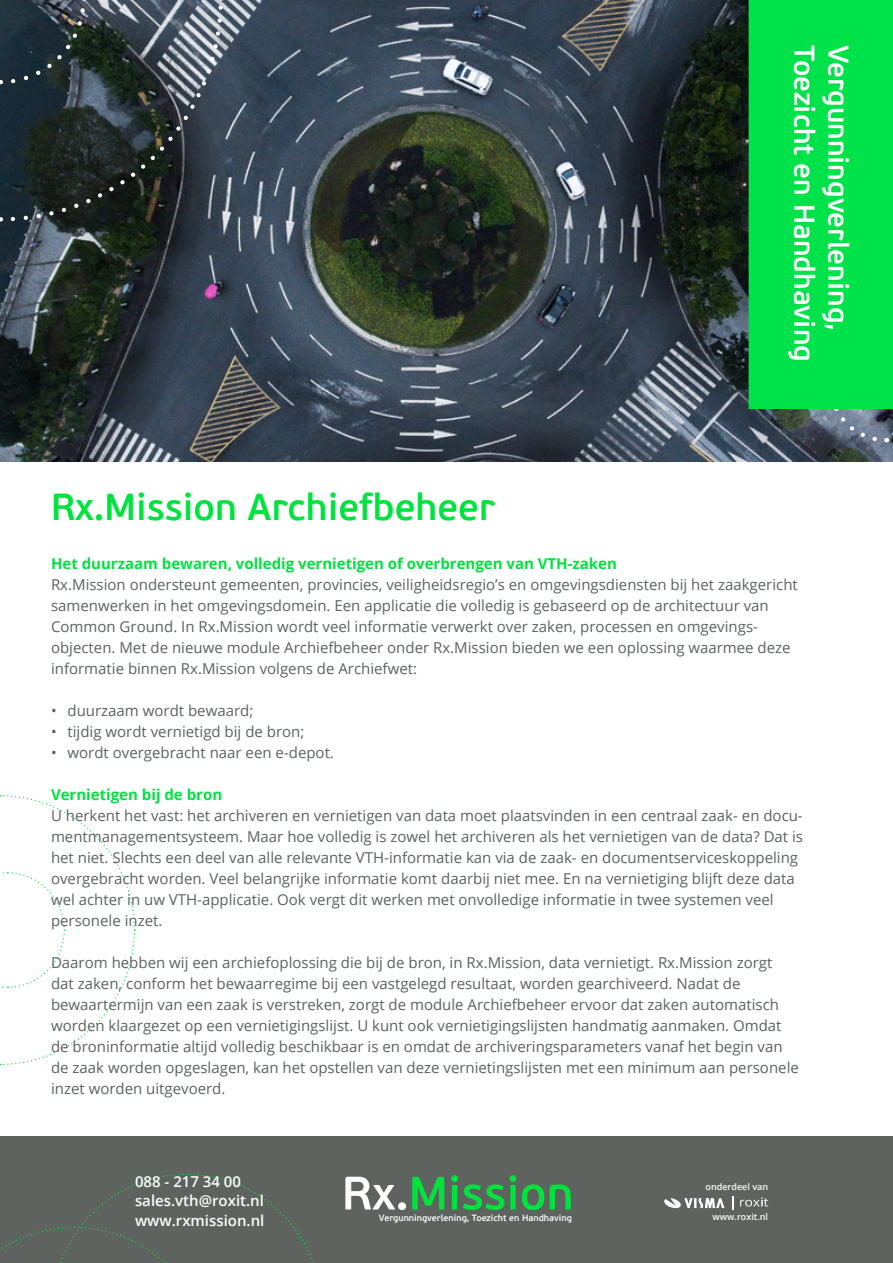
<style>
.page{position:relative;width:893px;height:1263px;background:#fff}
.page>*{position:absolute;margin:0;border:0;box-sizing:border-box;transform-origin:0 0}
.t1{font:600 37.5px "PF Beau Sans Pro";color:#00e23e}
.t2{font:600 28.5px "PF Beau Sans Pro";color:#fff}
.t3{font:15px/21px "Open Sans";color:#5c625f}
.t4{font:700 15px "Open Sans";color:#00e23e}
.t5{font:600 15px/19.5px "Open Sans";color:#fafffc}
.t6{font:700 15px "Open Sans";color:#00e140}
.t7{font:600 9px "PF Beau Sans Pro";color:#fff}
.t8{font:600 9px "Open Sans";color:#fafffc}
</style>
<div class="page">
<div style="left:0;top:1137px;width:893px;height:126px;background:#5f6360"></div>
<img style="left:0;top:0;width:893px;height:461px">
<svg style="left:8px;top:1px;width:217px;height:222px;background:#343e41"></svg>
<svg style="left:8px;top:0;width:80px;height:86px;background:#2a383e"></svg>
<svg style="left:826px;top:409px;width:67px;height:35px;background:#6b7588"></svg>
<div style="left:749px;top:0;width:144px;height:409px;background:#00e249"></div>
<svg style="left:0;top:795px;width:136px;height:271px"></svg>
<svg style="left:1px;top:1173px;width:313px;height:90px"></svg>
<svg style="left:412px;top:1175px;width:159px;height:35px"></svg>
<svg style="left:345px;top:1177px;width:61px;height:33px"></svg>
<svg style="left:664px;top:1198px;width:60px;height:10px"></svg>
<svg style="left:740px;top:1197px;width:28px;height:9px"></svg>
<svg style="left:732px;top:1196px;width:1px;height:14px"></svg>
<h1 class="t1" style="left:51px;top:485px;width:446px">Rx.Mission Archiefbeheer</h1>
<h2 class="t2" style="left:821px;top:45px;width:319px;rotate:90deg">Toezicht en Handhaving</h2>
<h2 class="t2" style="left:855px;top:45px;width:287px;rotate:90deg">Vergunningverlening,</h2>
<p class="t4" style="left:51px;top:553px;width:567px">Het duurzaam bewaren, volledig vernietigen of overbrengen van VTH-zaken</p>
<p class="t3" style="left:51px;top:574px;width:748px">Rx.Mission ondersteunt gemeenten, provincies, veiligheidsregio’s en omgevingsdiensten bij het zaakgericht samenwerken in het omgevingsdomein. Een applicatie die volledig is gebaseerd op de architectuur van Common Ground. In Rx.Mission wordt veel informatie verwerkt over zaken, processen en omgevings&shy;objecten. Met de nieuwe module Archiefbeheer onder Rx.Mission bieden we een oplossing waarmee deze informatie binnen Rx.Mission volgens de Archiefwet:</p>
<p class="t3" style="left:51px;top:700px;width:204px">• duurzaam wordt bewaard;</p>
<p class="t3" style="left:51px;top:721px;width:255px">• tijdig wordt vernietigd bij de bron;</p>
<p class="t3" style="left:51px;top:742px;width:284px">• wordt overgebracht naar een e-depot.</p>
<p class="t6" style="left:51px;top:784px;width:173px">Vernietigen bij de bron</p>
<p class="t3" style="left:51px;top:805px;width:753px">U herkent het vast: het archiveren en vernietigen van data moet plaatsvinden in een centraal zaak- en docu&shy;mentmanagementsysteem. Maar hoe volledig is zowel het archiveren als het vernietigen van de data? Dat is het niet. Slechts een deel van alle relevante VTH-informatie kan via de zaak- en documentserviceskoppeling overgebracht worden. Veel belangrijke informatie komt daarbij niet mee. En na vernietiging blijft deze data wel achter in uw VTH-applicatie. Ook vergt dit werken met onvolledige informatie in twee systemen veel personele inzet.</p>
<p class="t3" style="left:51px;top:952px;width:749px">Daarom hebben wij een archiefoplossing die bij de bron, in Rx.Mission, data vernietigt. Rx.Mission zorgt dat zaken, conform het bewaarregime bij een vastgelegd resultaat, worden gearchiveerd. Nadat de bewaartermijn van een zaak is verstreken, zorgt de module Archiefbeheer ervoor dat zaken automatisch worden klaargezet op een vernietigingslijst. U kunt ook vernietigingslijsten handmatig aanmaken. Omdat de broninformatie altijd volledig beschikbaar is en omdat de archiveringsparameters vanaf het begin van de zaak worden opgeslagen, kan het opstellen van deze vernietingslijsten met een minimum aan personele inzet worden uitgevoerd.</p>
<p class="t5" style="left:135px;top:1171px;width:131px">088 - 217 34 00 sales.vth@roxit.nl www.rxmission.nl</p>
<p class="t8" style="left:706px;top:1180px;width:64px">onderdeel van</p>
<p class="t7" style="left:379px;top:1213px;width:194px">Vergunningverlening, Toezicht en Handhaving</p>
<p class="t8" style="left:712px;top:1210px;width:57px">www.roxit.nl</p>
</div>
